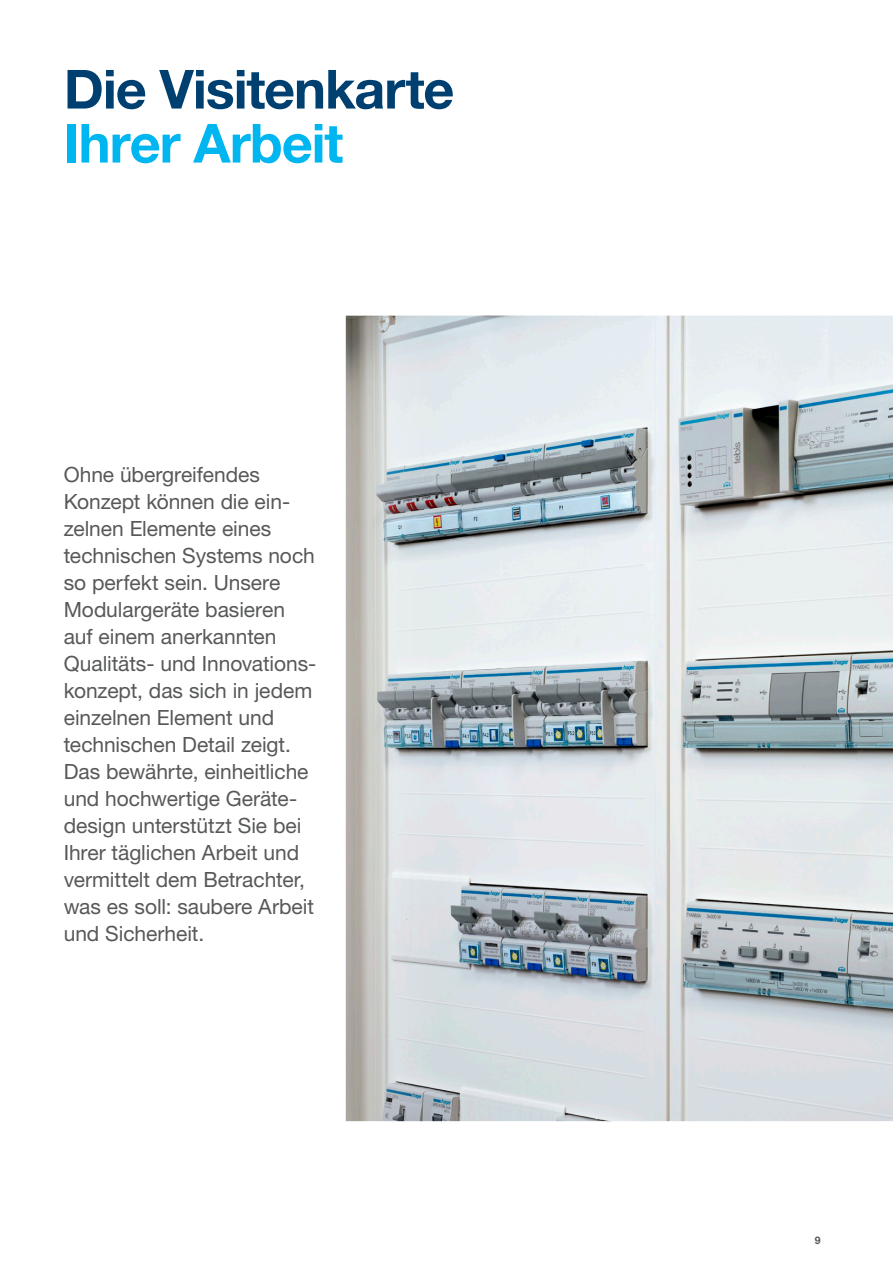
<style>
.page{position:relative;width:893px;height:1263px;background:#fff}
.page>*{position:absolute;margin:0;border:0;box-sizing:border-box;transform-origin:0 0}
.hager_Headline_36pt{font:700 54px "Helvetica Neue LTW1 G";letter-spacing:-.02em;color:#004071}
.hager_Headline_36pt-2{font:700 54px "Helvetica Neue LTW1 G";letter-spacing:-.02em;color:#00b6f0}
.hager_Teaser_text_14{font:21px/27px "Helvetica Neue LTW1 G";letter-spacing:-.005em;color:#57585a}
.t1{font:700 10.5px "Helvetica Neue LTW1 G";color:#57585a}
</style>
<div class="page">
<img style="left:431px;top:316px;width:462px;height:805px">
<svg style="left:345px;top:315px;width:86px;height:807px;background:#c5c8c8"></svg>
<p class="hager_Headline_36pt" style="left:64px;top:56px;width:392px">Die Visitenkarte</p>
<p class="hager_Headline_36pt-2" style="left:64px;top:110px;width:281px">Ihrer Arbeit</p>
<p class="hager_Teaser_text_14" style="left:64px;top:461px;width:254px">Ohne übergreifendes<br>Konzept können die ein&shy;zelnen Elemente eines technischen Systems noch so perfekt sein. Unsere<br>Modulargeräte basieren auf einem anerkannten<br>Qualitäts- und Innovations&shy;konzept, das sich in jedem einzelnen Element und technischen Detail zeigt.<br>Das bewährte, einheitliche und hochwertige Geräte&shy;design unterstützt Sie bei<br>Ihrer täglichen Arbeit und vermittelt dem Betrachter, was es soll: saubere Arbeit und Sicherheit.</p>
<p class="t1" style="left:815px;top:1233px;width:7px">9</p>
</div>
